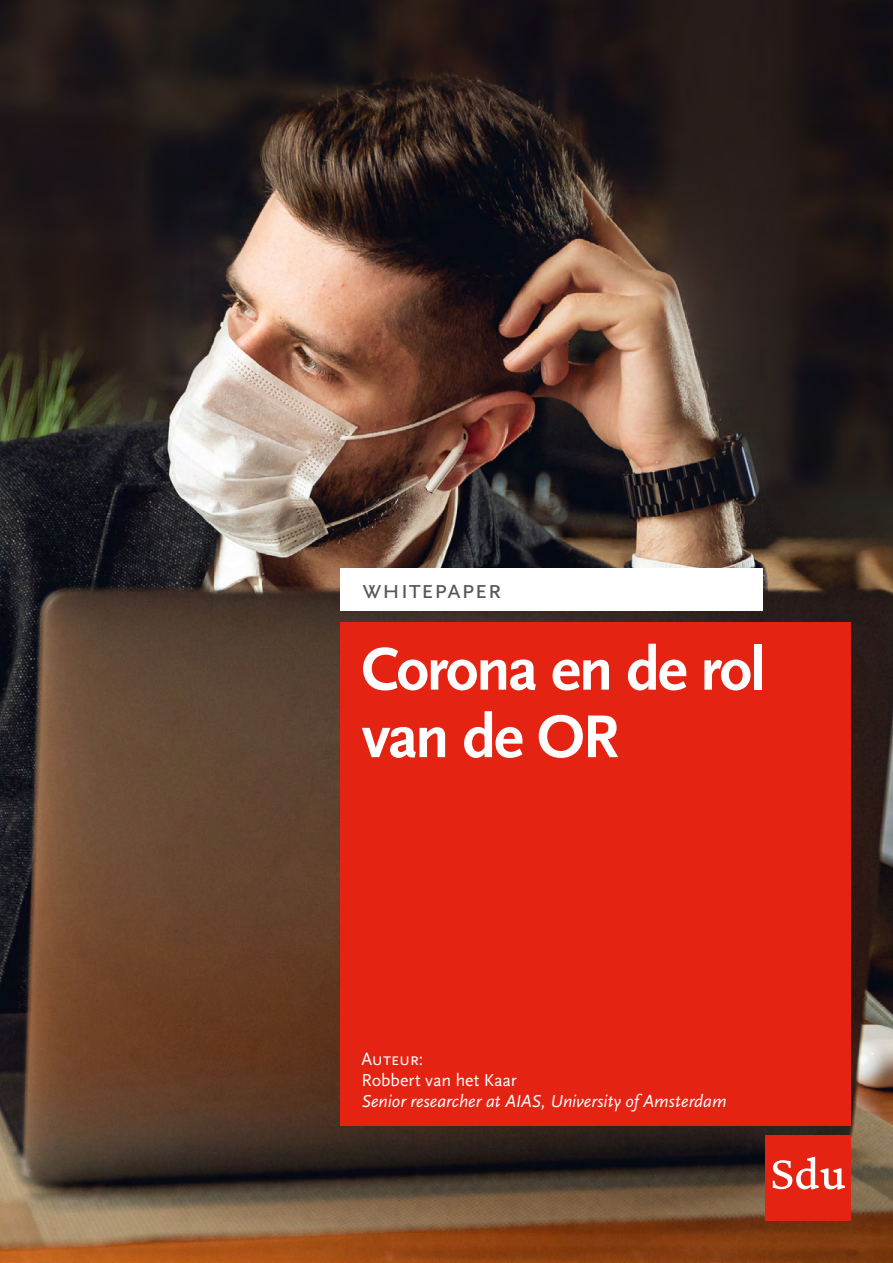
<style>
.page{position:relative;width:893px;height:1263px;background:#fff}
.page>*{position:absolute;margin:0;border:0;box-sizing:border-box;transform-origin:0 0}
.t1{font:700 63px/67.5px "Scala Sans";letter-spacing:-.035em;color:#fff}
.t2{font:27px "Scala Sans Caps";color:#575756}
.t3{font:italic 18px "Scala Sans";color:#fff}
.t4{font:18px "Scala Sans";letter-spacing:-.005em;color:#fff}
.t5{font:18px "Scala Sans Caps";letter-spacing:-.01em;color:#fff}
</style>
<div class="page">
<img style="left:0;top:0;width:893px;height:1262px">
<div style="left:765px;top:1135px;width:85px;height:85px;background:#e42313"></div>
<svg style="left:773px;top:1157px;width:72px;height:32px"></svg>
<div style="left:340px;top:568px;width:422px;height:43px;background:#fff"></div>
<div style="left:340px;top:622px;width:510px;height:504px;background:#e42313"></div>
<h2 class="t2" style="left:362px;top:574px;width:141px">whitepaper</h2>
<h1 class="t1" style="left:361px;top:637px;width:405px">Corona en de rol van de OR</h1>
<p class="t5" style="left:361px;top:1049px;width:64px">Auteur:</p>
<p class="t4" style="left:361px;top:1070px;width:157px">Robbert van het Kaar</p>
<p class="t3" style="left:361px;top:1091px;width:367px">Senior researcher at AIAS, University of Amsterdam</p>
</div>
